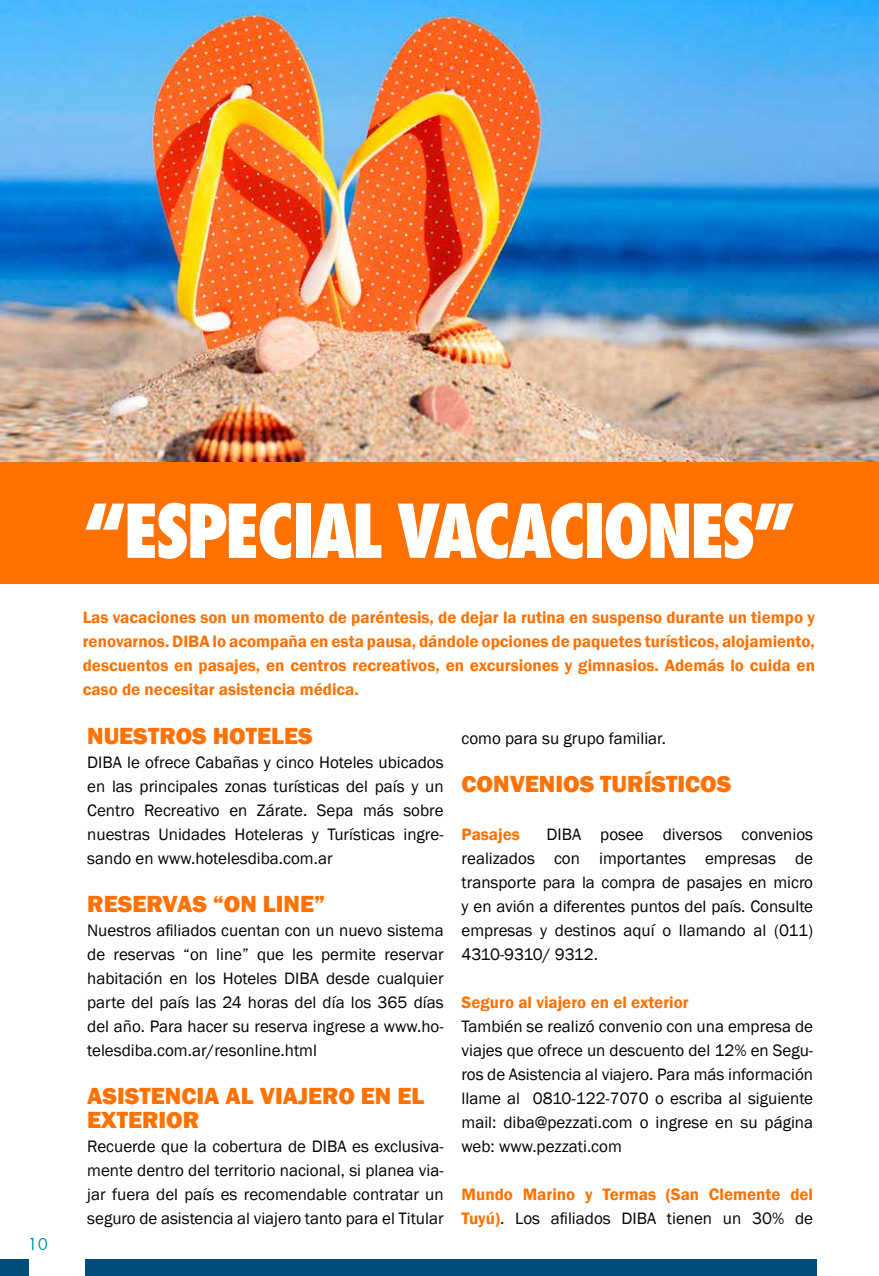
<style>
.page{position:relative;width:879px;height:1276px;background:#fff}
.page>*{position:absolute;margin:0;border:0;box-sizing:border-box;transform-origin:0 0}
.t1{font:800 condensed 72px "Futura LT";color:#fff}
.t2{font:800 24px/24px "Franklin Gothic";color:#ff7100}
.t3{font:18px "Futura";color:#0092b7}
.t4{font:17px/24px "Franklin Gothic";color:#000;text-align:justify}
.t5{font:600 17px/24px "Franklin Gothic";color:#ff7100;text-align:justify}
.s1{font-weight:400;color:#000}
</style>
<div class="page">
<div style="left:85px;top:1258px;width:731px;height:18px;background:#004d7d"></div>
<div style="left:0;top:1258px;width:29px;height:18px;background:#004d7d"></div>
<img style="left:0;top:0;width:879px;height:462px">
<div style="left:0;top:462px;width:878px;height:121px;background:#ff7100"></div>
<p class="t3" style="left:28px;top:1233px;width:22px">10</p>
<h1 class="t1" style="left:83px;top:486px;width:175px">“ESPECIA</h1>
<h1 class="t1" style="left:351px;top:486px;width:83px">L VACACIONES</h1>
<h1 class="t1" style="left:752px;top:486px;width:46px">”</h1>
<p class="t5" style="left:83px;top:605px;width:734px">Las vacaciones son un momento de paréntesis, de dejar la rutina en suspenso durante un tiempo y renovarnos. DIBA lo acompaña en esta pausa, dándole opciones de paquetes turísticos, alojamiento, descuentos en pasajes, en centros recreativos, en excursiones y gimnasios. Además lo cuida en caso de necesitar asistencia médica.</p>
<h2 class="t2" style="left:87px;top:724px;width:227px">NUESTROS HOTELES</h2>
<p class="t4" style="left:87px;top:751px;width:358px">DIBA le ofrece Cabañas y cinco Hoteles ubicados en las principales zonas turísticas del país y un Centro Recreativo en Zárate. Sepa más sobre nuestras Unidades Hoteleras y Turísticas ingre&shy;sando en www.hotelesdiba.com.ar</p>
<h2 class="t2" style="left:87px;top:892px;width:239px">RESERVAS “ON LINE”</h2>
<p class="t4" style="left:87px;top:919px;width:358px">Nuestros afiliados cuentan con un nuevo sistema de reservas “on line” que les permite reservar habitación en los Hoteles DIBA desde cualquier parte del país las 24 horas del día los 365 días del año. Para hacer su reserva ingrese a www.ho&shy;telesdiba.com.ar/resonline.html</p>
<h2 class="t2" style="left:87px;top:1084px;width:339px">ASISTENCIA AL VIAJERO EN EL<br>EXTERIOR</h2>
<p class="t4" style="left:87px;top:1135px;width:358px">Recuerde que la cobertura de DIBA es exclusiva&shy;mente dentro del territorio nacional, si planea via&shy;jar fuera del país es recomendable contratar un seguro de asistencia al viajero tanto para el Titular</p>
<p class="t4" style="left:461px;top:727px;width:206px">como para su grupo familiar.</p>
<h2 class="t2" style="left:461px;top:772px;width:271px">CONVENIOS TURÍSTICOS</h2>
<p class="t5" style="left:461px;top:823px;width:60px">Pasajes</p>
<p class="t4" style="left:461px;top:823px;width:353px;text-indent:85px">DIBA posee diversos convenios realizados con importantes empresas de transporte para la compra de pasajes en micro y en avión a diferentes puntos del país. Consulte empresas y destinos aquí o llamando al (011)<br>4310-9310/ 9312.</p>
<p class="t5" style="left:461px;top:991px;width:229px">Seguro al viajero en el exterior</p>
<p class="t4" style="left:461px;top:1015px;width:353px">También se realizó convenio con una empresa de viajes que ofrece un descuento del 12% en Segu&shy;ros de Asistencia al viajero. Para más información llame al 0810-122-7070 o escriba al siguiente mail: diba@pezzati.com o ingrese en su página web: www.pezzati.com</p>
<p class="t5" style="left:461px;top:1183px;width:353px">Mundo Marino y Termas (San Clemente del<br>Tuyú)<span class="s1">. Los afiliados DIBA tienen un 30% de</span></p>
</div>
